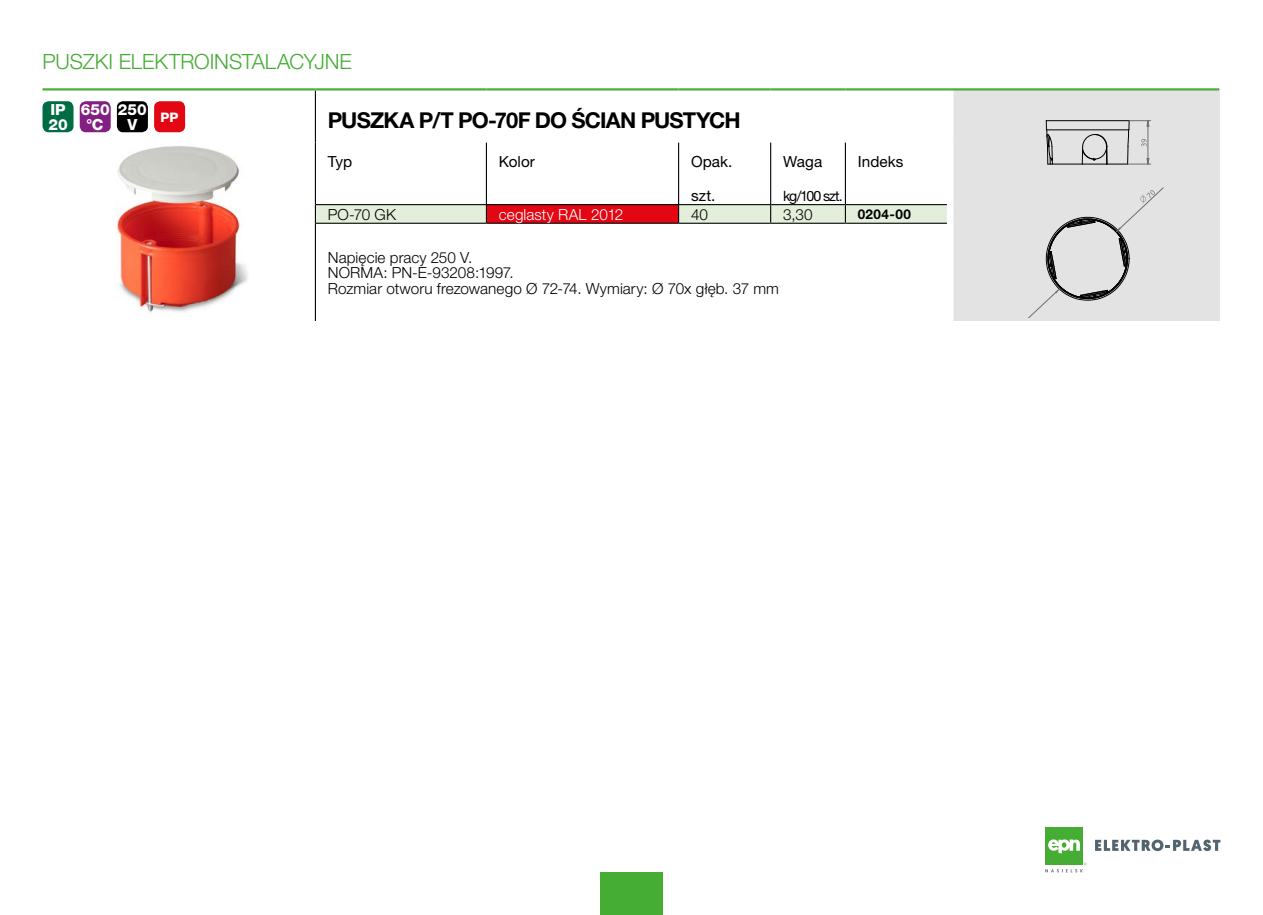
<style>
.page{position:relative;width:1263px;height:915px;background:#fff}
.page>*{position:absolute;margin:0;border:0;box-sizing:border-box;transform-origin:0 0}
.Normalny{font:700 21.9px "Helvetica Neue CE";letter-spacing:-.04em;color:#000}
.t1{font:300 21px "Helvetica Neue CE";letter-spacing:-.005em;color:#45ac34}
.Normalny-2{font:300 15.3px/15.3px "Helvetica Neue CE";letter-spacing:.005em;color:#000}
.t2{font:15.3px "Helvetica Neue CE";letter-spacing:.005em;color:#000}
.Normalny-3{font:300 15.3px "Helvetica Neue CE";letter-spacing:.005em;color:#fff}
.Normalny-4{font:800 15.3px "Helvetica Neue CE";color:#fff}
.Normalny-5{font:15.3px "Geometric 231 Hv EU";color:#fff}
.t3{font:14.25px "Helvetica Neue CE";letter-spacing:-.065em;color:#000}
.INDEX-P{font:700 13.5px "Helvetica Neue CE";letter-spacing:.03em;color:#000}
.Normalny-6{font:800 13.05px "Helvetica Neue CE";color:#fff}
.s1{font-family:"Helvetica Neue CE";font-weight:800}
</style>
<div class="page">
<div style="left:600px;top:872px;width:63px;height:42px;background:#45ac34"></div>
<div style="left:1045px;top:827px;width:38px;height:38px;background:#45ac34"></div>
<svg style="left:1048px;top:839px;width:32px;height:14px"></svg>
<svg style="left:1095px;top:839px;width:125px;height:11px"></svg>
<svg style="left:1045px;top:862px;width:41px;height:10px"></svg>
<div style="left:950px;top:89px;width:269px;height:232px;background:#e3e3e3"></div>
<hr style="left:315px;top:90px;width:1px;height:52px;background:#000">
<svg style="left:315px;top:142px;width:632px;height:81px"></svg>
<hr style="left:315px;top:223px;width:1px;height:98px;background:#000">
<div style="left:947px;top:90px;width:6px;height:52px;background:#fff"></div>
<div style="left:947px;top:142px;width:6px;height:62px;background:#fff"></div>
<div style="left:947px;top:204px;width:6px;height:19px;background:#fff"></div>
<div style="left:947px;top:223px;width:6px;height:98px;background:#fff"></div>
<hr style="left:486px;top:142px;width:1px;height:62px;background:#000">
<hr style="left:845px;top:142px;width:1px;height:62px;background:#000">
<hr style="left:316px;top:204px;width:171px;height:1px;background:#000">
<hr style="left:771px;top:204px;width:74px;height:1px;background:#000">
<hr style="left:845px;top:204px;width:102px;height:1px;background:#000">
<hr style="left:316px;top:223px;width:170px;height:1px;background:#000">
<hr style="left:486px;top:223px;width:193px;height:1px;background:#000">
<hr style="left:679px;top:223px;width:92px;height:1px;background:#000">
<hr style="left:771px;top:223px;width:74px;height:1px;background:#000">
<hr style="left:845px;top:223px;width:102px;height:1px;background:#000">
<hr style="left:678px;top:142px;width:1px;height:62px;background:#000">
<hr style="left:770px;top:142px;width:1px;height:62px;background:#000">
<hr style="left:678px;top:204px;width:93px;height:1px;background:#000">
<hr style="left:487px;top:204px;width:191px;height:1px;background:#000">
<hr style="left:43px;top:88px;width:272px;height:2px;background:#45ac34">
<hr style="left:315px;top:88px;width:171px;height:2px;background:#45ac34">
<hr style="left:486px;top:88px;width:193px;height:2px;background:#45ac34">
<hr style="left:679px;top:88px;width:92px;height:2px;background:#45ac34">
<hr style="left:771px;top:88px;width:74px;height:2px;background:#45ac34">
<hr style="left:845px;top:88px;width:105px;height:2px;background:#45ac34">
<hr style="left:950px;top:88px;width:269px;height:2px;background:#45ac34">
<img style="left:105px;top:132px;width:143px;height:181px">
<hr style="left:1046px;top:129px;width:83px;height:1px;background:#000">
<hr style="left:1046px;top:120px;width:83px;height:1px;background:#000">
<hr style="left:1052px;top:164px;width:30px;height:1px;background:#000">
<svg style="left:1046px;top:121px;width:7px;height:44px"></svg>
<svg style="left:1082px;top:120px;width:69px;height:45px"></svg>
<svg style="left:1029px;top:187px;width:135px;height:130px"></svg>
<div style="left:43px;top:101px;width:31px;height:31px;background:#006c43;border-radius:6px"></div>
<div style="left:80px;top:101px;width:31px;height:31px;background:#831f82;border-radius:6px"></div>
<div style="left:117px;top:101px;width:31px;height:31px;background:#000;border-radius:6px"></div>
<div style="left:154px;top:101px;width:31px;height:31px;background:#e30613;border-radius:6px"></div>
<h2 class="t1" style="left:43px;top:49px;width:311px">PUSZKI ELEKTROINSTALACYJNE</h2>
<p class="Normalny" style="left:328px;top:106px;width:414px">PUSZKA P/T PO-70F DO ŚCIAN PUSTYCH</p>
<p class="t2" style="left:328px;top:152px;width:26px">Typ</p>
<p class="t2" style="left:499px;top:152px;width:38px">Kolor</p>
<p class="t2" style="left:691px;top:152px;width:43px">Opak.</p>
<p class="t2" style="left:691px;top:186px;width:26px">szt.</p>
<p class="Normalny-4" style="left:50px;top:100px;width:17px">IP</p>
<p class="Normalny-4" style="left:48px;top:115px;width:21px">20</p>
<p class="Normalny-4" style="left:81px;top:100px;width:30px">650</p>
<p class="Normalny-5" style="left:87px;top:115px;width:18px">°<span class="s1">C</span></p>
<p class="Normalny-4" style="left:118px;top:100px;width:30px">250</p>
<p class="Normalny-4" style="left:127px;top:115px;width:11px">V</p>
<p class="Normalny-6" style="left:161px;top:109px;width:19px">PP</p>
<p class="t2" style="left:783px;top:152px;width:41px">Waga</p>
<p class="t3" style="left:783px;top:187px;width:61px">kg/100 szt.</p>
<p class="t2" style="left:858px;top:152px;width:47px">Indeks</p>
<p class="Normalny-2" style="left:328px;top:207px;width:70px">PO-70 GK</p>
<p class="Normalny-3" style="left:499px;top:205px;width:126px">ceglasty RAL 2012</p>
<p class="Normalny-2" style="left:691px;top:207px;width:19px">40</p>
<p class="Normalny-2" style="left:783px;top:207px;width:31px">3,30</p>
<p class="INDEX-P" style="left:858px;top:206px;width:55px">0204-00</p>
<p class="Normalny-2" style="left:328px;top:250px;width:453px">Napięcie pracy 250 V.<br>NORMA: PN-E-93208:1997.<br>Rozmiar otworu frezowanego Ø 72-74. Wymiary: Ø 70x głęb. 37 mm</p>
</div>
